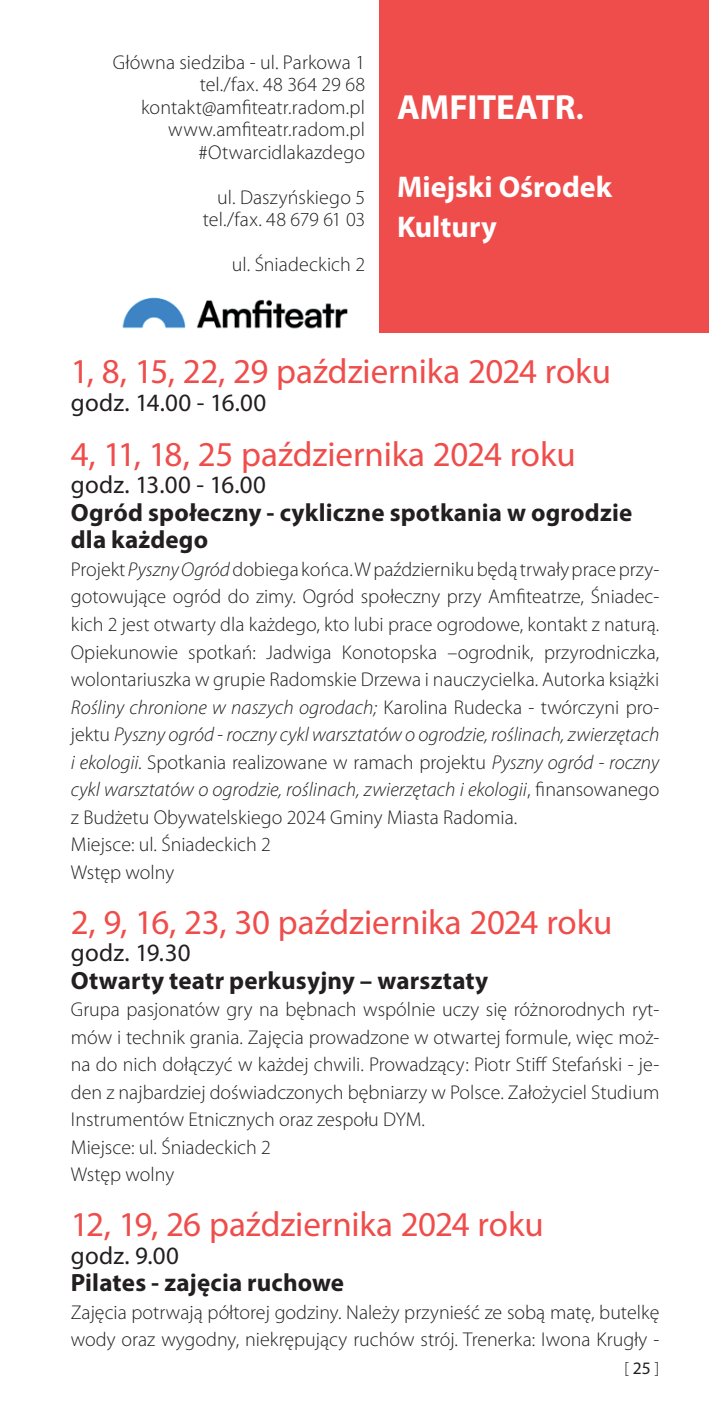
<style>
.page{position:relative;width:709px;height:1418px;background:#fff}
.page>*{position:absolute;margin:0;border:0;box-sizing:border-box;transform-origin:0 0}
.t1{font:35px "Myriad Pro";letter-spacing:-.005em;color:#ef4d4b}
.t2{font:700 35px "Myriad Pro";letter-spacing:-.005em;color:#fff}
.t3{font:700 30px/40px "Myriad Pro";color:#fff}
.t4{font:700 25px/27.5px "Myriad Pro";letter-spacing:.005em;color:#231f20}
.t5{font:25px "Myriad Pro";letter-spacing:.01em;color:#231f20}
.t6{font:300 20px/27.5px "Myriad Pro";color:#231f20}
.t7{font:300 17.5px "Myriad Pro";color:#231f20}
.s1{font-size:30px}
.s2{font-style:italic}
.s3{font-weight:400}
</style>
<div class="page">
<img style="left:123px;top:297px;width:225px;height:31px">
<div style="left:379px;top:0;width:330px;height:332px;background:#ef4d4b"></div>
<p class="t6" style="left:113px;top:51px;width:254px;line-height:22.5px;text-align:right">Główna siedziba - ul. Parkowa 1 tel./fax. 48 364 29 68 kontakt@amfiteatr.radom.pl www.amfiteatr.radom.pl #Otwarcidlakazdego</p>
<p class="t6" style="left:203px;top:186px;width:164px;line-height:22.5px;text-align:right">ul. Daszyńskiego 5 tel./fax. 48 679 61 03</p>
<p class="t6" style="left:232px;top:251px;width:135px">ul. Śniadeckich 2</p>
<h1 class="t2" style="left:397px;top:85px;width:188px">AMFITEATR<span class="s1">.</span></h1>
<h2 class="t3" style="left:397px;top:166px;width:216px">Miejski Ośrodek<br>Kultury</h2>
<h1 class="t1" style="left:71px;top:350px;width:541px">1, 8, 15, 22, 29 października 2024 roku</h1>
<p class="t5" style="left:71px;top:387px;width:197px">godz. 14.00 - 16.00</p>
<h1 class="t1" style="left:71px;top:432px;width:506px">4, 11, 18, 25 października 2024 roku</h1>
<p class="t5" style="left:71px;top:469px;width:197px">godz. 13.00 - 16.00</p>
<p class="t4" style="left:71px;top:498px;width:563px">Ogród społeczny - cykliczne spotkania w ogrodzie dla każdego</p>
<p class="t6" style="left:71px;top:555px;width:590px">Projekt <span class="s2">Pyszny Ogród</span> dobiega końca. W październiku będą trwały prace przy&shy;gotowujące ogród do zimy. Ogród społeczny przy Amfiteatrze, Śniadec&shy;kich 2 jest otwarty dla każdego, kto lubi prace ogrodowe, kontakt z naturą.<br>Opiekunowie spotkań: Jadwiga Konotopska –ogrodnik, przyrodniczka, wolontariuszka w grupie Radomskie Drzewa i nauczycielka. Autorka książki <span class="s2">Rośliny chronione w naszych ogrodach;</span> Karolina Rudecka - twórczyni pro&shy;jektu <span class="s2">Pyszny ogród - roczny cykl warsztatów o ogrodzie, roślinach, zwierzętach i ekologii.</span> Spotkania realizowane w ramach projektu <span class="s2">Pyszny ogród - roczny cykl warsztatów o ogrodzie, roślinach, zwierzętach i ekologii</span>, finansowanego z Budżetu Obywatelskiego 2024 Gminy Miasta Radomia.<br>Miejsce: ul. Śniadeckich 2<br>Wstęp wolny</p>
<h1 class="t1" style="left:71px;top:900px;width:543px">2, 9, 16, 23, 30 października 2024 roku</h1>
<p class="t5" style="left:71px;top:937px;width:121px">godz. 19.30</p>
<p class="t4" style="left:71px;top:965px;width:419px">Otwarty teatr perkusyjny – warsztaty</p>
<p class="t6" style="left:71px;top:995px;width:590px">Grupa pasjonatów gry na bębnach wspólnie uczy się różnorodnych ryt&shy;mów i technik grania. Zajęcia prowadzone w otwartej formule, więc moż&shy;na do nich dołączyć w każdej chwili. Prowadzący: Piotr Stiff Stefański - je&shy;den z najbardziej doświadczonych bębniarzy w Polsce. Założyciel Studium Instrumentów Etnicznych oraz zespołu DYM.<br>Miejsce: ul. Śniadeckich 2<br>Wstęp wolny</p>
<h1 class="t1" style="left:71px;top:1202px;width:474px">12, 19, 26 października 2024 roku</h1>
<p class="t5" style="left:71px;top:1239px;width:110px">godz. 9.00</p>
<p class="t4" style="left:71px;top:1268px;width:275px">Pilates - zajęcia ruchowe</p>
<p class="t6" style="left:71px;top:1298px;width:590px">Zajęcia potrwają półtorej godziny. Należy przynieść ze sobą matę, butelkę wody oraz wygodny, niekrępujący ruchów strój. Trenerka: Iwona Krugły -</p>
<p class="t7" style="left:624px;top:1357px;width:37px">[ <span class="s3">25</span> ]</p>
</div>
